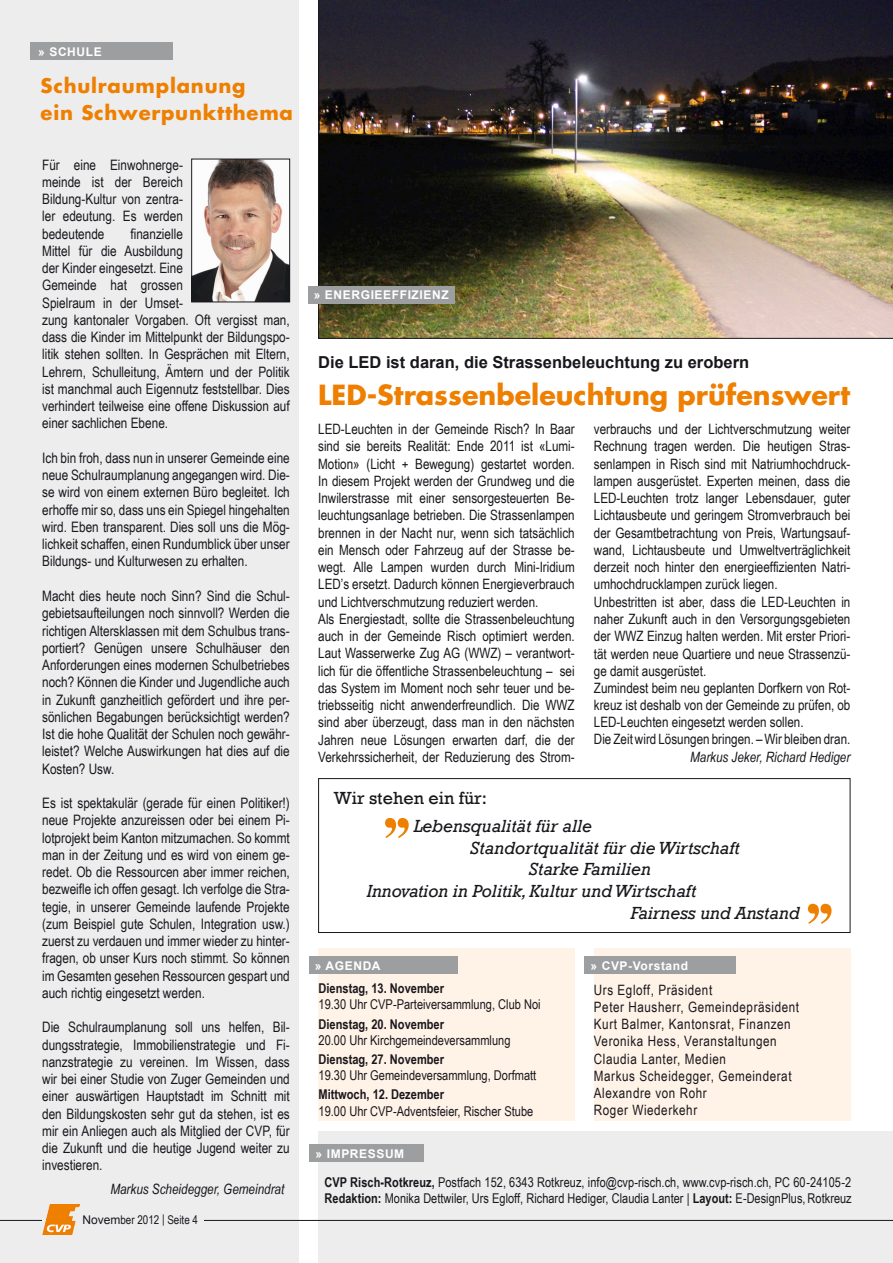
<style>
.page{position:relative;width:893px;height:1263px;background:#fff}
.page>*{position:absolute;margin:0;border:0;box-sizing:border-box;transform-origin:0 0}
.t1{font:700 60px "Times";color:#ee7f00}
.t2{font:700 27px "Futura";color:#ee7f00}
.t3{font:700 19.65px/27px "Futura";letter-spacing:.04em;color:#ee7f00}
.t4{font:italic 18px "Rockwell";color:#1a171c}
.t5{font:18px "Rockwell";color:#1a171c}
.t6{font:700 16.5px "Arial";color:#1a171c}
.t7{font:14.4px/17.2px "Arial Narrow";color:#1a171c;text-align:justify}
.t8{font:14.25px/17.2px "Arial Narrow";color:#1a171c}
.t9{font:14.25px/17.1px "Arial Narrow";letter-spacing:.04em;color:#1a171c}
.t10{font:italic 14.25px "Arial Narrow";color:#1a171c}
.t11{font:13.5px/16.2px "Arial Narrow";color:#1a171c}
.t12{font:700 13.5px "Arial Narrow";color:#1a171c}
.t13{font:700 12px "Arial";letter-spacing:.05em;color:#fff}
.t14{font:12px "Arial Narrow";color:#1a171c}
.s1{font-family:"Arial"}
.s2{font-weight:700}
</style>
<div class="page">
<img style="left:318px;top:0;width:575px;height:339px">
<div style="left:318px;top:1131px;width:575px;height:132px;background:#ededee"></div>
<div style="left:0;top:0;width:299px;height:1263px;background:#ededee"></div>
<div style="left:30px;top:43px;width:143px;height:17px;background:#9d9ea0"></div>
<div style="left:308px;top:286px;width:147px;height:17px;background:#9d9ea0"></div>
<img style="left:193px;top:161px;width:95px;height:139px">
<div style="left:191px;top:159px;width:99px;height:143px;border:1px solid #1a171c"></div>
<div style="left:309px;top:1144px;width:115px;height:17px;background:#9d9ea0"></div>
<div style="left:594px;top:948px;width:256px;height:173px;background:#fff3e8"></div>
<div style="left:584px;top:957px;width:152px;height:17px;background:#9d9ea0"></div>
<div style="left:319px;top:948px;width:256px;height:173px;background:#fff3e8"></div>
<div style="left:309px;top:957px;width:148px;height:17px;background:#9d9ea0"></div>
<hr style="left:0;top:1220px;width:893px;height:1px;background:#1a171c">
<div style="left:42px;top:1215px;width:162px;height:13px;background:#ededee"></div>
<img style="left:42px;top:1204px;width:38px;height:30px">
<div style="left:318px;top:778px;width:532px;height:155px;border:1px solid #1a171c"></div>
<p class="t13" style="left:38px;top:45px;width:65px">» SCHULE</p>
<h3 class="t3" style="left:41px;top:72px;width:254px">Schulraumplanung<br>ein Schwerpunktthema</h3>
<p class="t7" style="left:42px;top:156px;width:142px">Für eine Einwohnerge&shy;meinde ist der Bereich Bildung-Kultur von zentra&shy;ler edeutung. Es werden bedeutende</p>
<p class="t7" style="left:42px;top:225px;width:249px;text-align:left;text-indent:88px">finanzielle<br>Mittel für die Ausbildung<br>der Kinder eingesetzt. Eine<br>Gemeinde hat grossen<br>Spielraum in der Umset-<br>zung kantonaler Vorgaben. Oft vergisst man, dass die Kinder im Mittelpunkt der Bildungspo&shy;litik stehen sollten. In Gesprächen mit Eltern, Lehrern, Schulleitung, Ämtern und der Politik ist manchmal auch Eigennutz feststellbar. Dies verhindert teilweise eine offene Diskussion auf einer sachlichen Ebene.</p>
<p class="t7" style="left:42px;top:449px;width:249px">Ich bin froh, dass nun in unserer Gemeinde eine neue Schulraumplanung angegangen wird. Die&shy;se wird von einem externen Büro begleitet. Ich erhoffe mir so, dass uns ein Spiegel hingehalten wird. Eben transparent. Dies soll uns die Mög&shy;lichkeit schaffen, einen Rundumblick über unser Bildungs- und Kulturwesen zu erhalten.</p>
<p class="t7" style="left:42px;top:587px;width:249px">Macht dies heute noch Sinn? Sind die Schul&shy;gebietsaufteilungen noch sinnvoll? Werden die richtigen Altersklassen mit dem Schulbus trans&shy;portiert? Genügen unsere Schulhäuser den Anforderungen eines modernen Schulbetriebes noch? Können die Kinder und Jugendliche auch in Zukunft ganzheitlich gefördert und ihre per&shy;sönlichen Begabungen berücksichtigt werden?<br>Ist die hohe Qualität der Schulen noch gewähr&shy;leistet? Welche Auswirkungen hat dies auf die Kosten? Usw.</p>
<p class="t7" style="left:42px;top:794px;width:249px">Es ist spektakulär (gerade für einen Politiker!) neue Projekte anzureissen oder bei einem Pi&shy;lotprojekt beim Kanton mitzumachen. So kommt man in der Zeitung und es wird von einem ge&shy;redet. Ob die Ressourcen aber immer reichen, bezweifle ich offen gesagt. Ich verfolge die Stra&shy;tegie, in unserer Gemeinde laufende Projekte (zum Beispiel gute Schulen, Integration usw.) zuerst zu verdauen und immer wieder zu hinter&shy;fragen, ob unser Kurs noch stimmt. So können im Gesamten gesehen Ressourcen gespart und auch richtig eingesetzt werden.</p>
<p class="t7" style="left:42px;top:1018px;width:249px">Die Schulraumplanung soll uns helfen, Bil&shy;dungsstrategie, Immobilienstrategie und Fi&shy;nanzstrategie zu vereinen. Im Wissen, dass wir bei einer Studie von Zuger Gemeinden und einer auswärtigen Hauptstadt im Schnitt mit den Bildungskosten sehr gut da stehen, ist es mir ein Anliegen auch als Mitglied der CVP, für die Zukunft und die heutige Jugend weiter zu investieren.</p>
<p class="t10" style="left:110px;top:1181px;width:175px">Markus Scheidegger, Gemeindrat</p>
<p class="t14" style="left:83px;top:1213px;width:117px"><span class="s1">Novem</span>ber 2012 | Seite 4</p>
<p class="t13" style="left:314px;top:288px;width:136px">» ENERGIEEFFIZIENZ</p>
<p class="t6" style="left:318px;top:353px;width:432px">Die LED ist daran, die Strassenbeleuchtung zu erobern</p>
<h2 class="t2" style="left:318px;top:376px;width:534px">LED-Strassenbeleuchtung prüfenswert</h2>
<p class="t8" style="left:318px;top:420px;width:258px">LED-Leuchten in der Gemeinde Risch? In Baar sind sie bereits Realität: Ende 2011 ist «Lumi-Motion» (Licht + Bewegung) gestartet worden.<br>In diesem Projekt werden der Grundweg und die Inwilerstrasse mit einer sensorgesteuerten Be&shy;leuchtungsanlage betrieben. Die Strassenlampen brennen in der Nacht nur, wenn sich tatsächlich ein Mensch oder Fahrzeug auf der Strasse be&shy;wegt. Alle Lampen wurden durch Mini-Iridium LED’s ersetzt. Dadurch können Energieverbrauch und Lichtverschmutzung reduziert werden.<br>Als Energiestadt, sollte die Strassenbeleuchtung auch in der Gemeinde Risch optimiert werden.<br>Laut Wasserwerke Zug AG (WWZ) – verantwort&shy;lich für die öffentliche Strassenbeleuchtung – sei das System im Moment noch sehr teuer und be&shy;triebsseitig nicht anwenderfreundlich. Die WWZ sind aber überzeugt, dass man in den nächsten Jahren neue Lösungen erwarten darf, die der Verkehrssicherheit, der Reduzierung des Strom-</p>
<p class="t8" style="left:594px;top:420px;width:258px">verbrauchs und der Lichtverschmutzung weiter Rechnung tragen werden. Die heutigen Stras&shy;senlampen in Risch sind mit Natriumhochdruck&shy;lampen ausgerüstet. Experten meinen, dass die LED-Leuchten trotz langer Lebensdauer, guter Lichtausbeute und geringem Stromverbrauch bei der Gesamtbetrachtung von Preis, Wartungsauf&shy;wand, Lichtausbeute und Umweltverträglichkeit derzeit noch hinter den energieeffizienten Natri&shy;umhochdrucklampen zurück liegen.<br>Unbestritten ist aber, dass die LED-Leuchten in naher Zukunft auch in den Versorgungsgebieten der WWZ Einzug halten werden. Mit erster Priori&shy;tät werden neue Quartiere und neue Strassenzü&shy;ge damit ausgerüstet.<br>Zumindest beim neu geplanten Dorfkern von Rot&shy;kreuz ist deshalb von der Gemeinde zu prüfen, ob LED-Leuchten eingesetzt werden sollen.<br>Die Zeit wird Lösungen bringen. – Wir bleiben dran.</p>
<p class="t10" style="left:690px;top:748px;width:162px">Markus Jeker, Richard Hediger</p>
<p class="t5" style="left:334px;top:787px;width:155px">Wir stehen ein für:</p>
<h1 class="t1" style="left:380px;top:749px;width:29px">,,</h1>
<p class="t4" style="left:414px;top:816px;width:180px">Lebensqualität für alle</p>
<p class="t4" style="left:470px;top:837px;width:271px">Standortqualität für die Wirtschaft</p>
<p class="t4" style="left:529px;top:859px;width:124px">Starke Familien</p>
<p class="t4" style="left:367px;top:880px;width:331px">Innovation in Politik, Kultur und Wirtschaft</p>
<p class="t4" style="left:631px;top:902px;width:171px">Fairness und Anstand</p>
<h1 class="t1" style="left:803px;top:835px;width:29px">,,</h1>
<p class="t13" style="left:315px;top:959px;width:67px">» AGENDA</p>
<p class="t13" style="left:591px;top:959px;width:99px">» CVP-Vorstand</p>
<p class="t12" style="left:319px;top:980px;width:127px">Dienstag, 13. November</p>
<p class="t11" style="left:319px;top:996px;width:224px">19.30 Uhr CVP-Parteiversammlung, Club Noi</p>
<p class="t12" style="left:319px;top:1016px;width:127px">Dienstag, 20. November</p>
<p class="t11" style="left:319px;top:1032px;width:193px">20.00 Uhr Kirchgemeindeversammlung</p>
<p class="t12" style="left:319px;top:1051px;width:127px">Dienstag, 27. November</p>
<p class="t11" style="left:319px;top:1067px;width:219px">19.30 Uhr Gemeindeversammlung, Dorfmatt</p>
<p class="t12" style="left:319px;top:1087px;width:127px">Mittwoch, 12. Dezember</p>
<p class="t11" style="left:319px;top:1103px;width:216px">19.00 Uhr CVP-Adventsfeier, Rischer Stube</p>
<p class="t9" style="left:594px;top:981px;width:207px">Urs Egloff, Präsident<br>Peter Hausherr, Gemeindepräsident<br>Kurt Balmer, Kantonsrat, Finanzen<br>Veronika Hess, Veranstaltungen<br>Claudia Lanter, Medien<br>Markus Scheidegger, Gemeinderat<br>Alexandre von Rohr<br>Roger Wiederkehr</p>
<p class="t13" style="left:316px;top:1147px;width:90px">» IMPRESSUM</p>
<p class="t11" style="left:325px;top:1174px;width:529px"><span class="s2">CVP Risch-Rotkreuz,</span> Postfach 152, 6343 Rotkreuz, info@cvp-risch.ch, www.cvp-risch.ch, PC 60-24105-2<br><span class="s2">Redaktion:</span> Monika Dettwiler, Urs Egloff, Richard Hediger, Claudia Lanter | <span class="s2">Layout:</span> E-DesignPlus, Rotkreuz</p>
</div>
